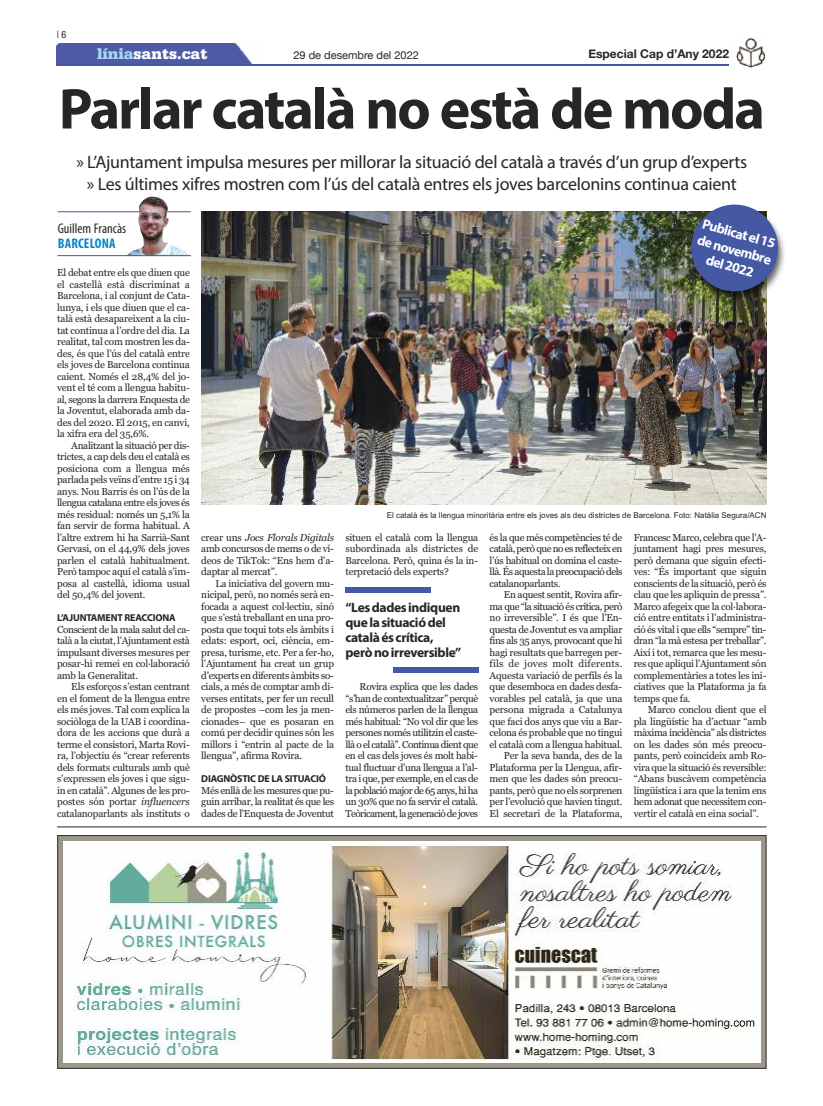
<style>
.page{position:relative;width:823px;height:1106px;background:#fff}
.page>*{position:absolute;margin:0;border:0;box-sizing:border-box;transform-origin:0 0}
.t1{font:700 58px "Myriad Pro";letter-spacing:-.035em;color:#272526}
.t2{font:18px/22px "Myriad Pro";letter-spacing:-.015em;color:#272526;text-align:center}
.t3{font:900 16px "Serifa";color:#fff}
.t4{font:700 14px "Myriad Pro";color:#fff}
.t5{font:condensed 14px "Myriad Pro";color:#272526}
.t6{font:700 condensed 14px "Myriad Pro";letter-spacing:.015em;color:#0c84c8}
.t7{font:700 13.5px/15px "Myriad Pro";letter-spacing:-.025em;color:#272526}
.t8{font:700 12px "Helvetica Neue";color:#272526}
.t9{font:11px "Helvetica Neue";color:#272526}
.t10{font:10px/11.5px "Georgia";letter-spacing:-.02em;color:#272526;text-align:justify}
.t11{font:700 10px "Myriad Pro";letter-spacing:-.02em;color:#272526}
.t12{font:condensed 10px "Helvetica Neue";color:#272526}
.t13{font:8px "Arial";color:#272526}
.s1{color:#a6d8f6}
.s2{font-style:italic}
</style>
<div class="page">
<div style="left:57px;top:44px;width:196px;height:20px;background:#4f5aa4"></div>
<hr style="left:57px;top:64px;width:708px;height:1px;background:#4558a4">
<hr style="left:57px;top:826px;width:709px;height:1px;background:#23252b">
<img style="left:59px;top:837px;width:705px;height:229px">
<div style="left:57px;top:835px;width:709px;height:233px;border:1px solid #272526"></div>
<div style="left:729px;top:38px;width:36px;height:39px;background:#fff"></div>
<img style="left:736px;top:38px;width:29px;height:30px">
<hr style="left:57px;top:211px;width:134px;height:1px;background:#4558a4">
<img style="left:201px;top:211px;width:565px;height:293px">
<div style="left:345px;top:587px;width:85px;height:5px;background:#4558a4"></div>
<div style="left:392px;top:667px;width:86px;height:6px;background:#4558a4"></div>
<img style="left:126px;top:196px;width:63px;height:59px">
<hr style="left:57px;top:255px;width:134px;height:1px;background:#4558a4">
<img style="left:674px;top:211px;width:111px;height:105px">
<svg style="left:686px;top:204px;width:96px;height:92px;background:#5c6a97"></svg>
<p class="t12" style="left:57px;top:31px;width:11px">|6</p>
<h3 class="t3" style="left:97px;top:48px;width:112px"><span class="s1">línia</span>sants.cat</h3>
<p class="t9" style="left:293px;top:48px;width:127px">29 de desembre del 2022</p>
<p class="t8" style="left:588px;top:47px;width:142px">Especial Cap d’Any 2022</p>
<h1 class="t1" style="left:59px;top:87px;width:707px">Parlar català no està de moda</h1>
<h2 class="t2" style="left:76px;top:152px;width:672px">» L’Ajuntament impulsa mesures per millorar la situació del català a través d’un grup d’experts » Les últimes xifres mostren com l’ús del català entres els joves barcelonins continua caient</h2>
<h3 class="t4" style="left:703px;top:218px;width:77px;rotate:16deg">Publicat el 15</h3>
<h3 class="t4" style="left:707px;top:254px;width:51px;rotate:16deg">del 2022</h3>
<h3 class="t5" style="left:58px;top:223px;width:70px">Guillem Francàs</h3>
<h3 class="t6" style="left:58px;top:238px;width:59px">BARCELONA</h3>
<h3 class="t4" style="left:699px;top:234px;width:78px;rotate:16deg">de novembre</h3>
<p class="t10" style="left:57px;top:267px;width:134px">El debat entre els que diuen que el castellà està discriminat a Barcelona, i al conjunt de Cata&shy;lunya, i els que diuen que el ca&shy;talà està desapareixent a la ciu&shy;tat continua a l’ordre del dia. La realitat, tal com mostren les da&shy;des, és que l’ús del català entre els joves de Barcelona continua caient. Només el 28,4% del jo&shy;vent el té com a llengua habitu&shy;al, segons la darrera Enquesta de la Joventut, elaborada amb da&shy;des del 2020. El 2015, en canvi, la xifra era del 35,6%.</p>
<p class="t10" style="left:57px;top:439px;width:134px;text-indent:14px">Analitzant la situació per dis&shy;trictes, a cap dels deu el català es posiciona com a llengua més parlada pels veïns d’entre 15 i 34 anys. Nou Barris és on l’ús de la llengua catalana entre els joves és més residual: només un 5,1% la fan servir de forma habitual. A l’altre extrem hi ha Sarrià-Sant Gervasi, on el 44,9% dels joves parlen el català habitualment.<br>Però tampoc aquí el català s’im&shy;posa al castellà, idioma usual del 50,4% del jovent.</p>
<p class="t11" style="left:57px;top:614px;width:120px">L’AJUNTAMENT REACCIONA</p>
<p class="t10" style="left:57px;top:623px;width:134px">Conscient de la mala salut del ca&shy;talà a la ciutat, l’Ajuntament està impulsant diverses mesures per posar-hi remei en col·laboració amb la Generalitat.</p>
<p class="t10" style="left:57px;top:681px;width:134px;text-indent:14px">Els esforços s’estan centrant en el foment de la llengua entre els més joves. Tal com explica la sociòloga de la UAB i coordina&shy;dora de les accions que durà a terme el consistori, Marta Rovi&shy;ra, l’objectiu és “crear referents dels formats culturals amb què s’expressen els joves i que sigu&shy;in en català”. Algunes de les pro&shy;postes són portar <span class="s2">influencers </span>catalanoparlants als instituts o</p>
<p class="t13" style="left:386px;top:510px;width:381px">El català és la llengua minoritària entre els joves als deu districtes de Barcelona. Foto: Natàlia Segura/ACN</p>
<p class="t10" style="left:201px;top:531px;width:134px">crear uns <span class="s2">Jocs Florals Digitals </span>amb concursos de mems o de ví&shy;deos de TikTok: “Ens hem d’a&shy;daptar al mercat”.</p>
<p class="t10" style="left:201px;top:577px;width:134px;text-indent:14px">La iniciativa del govern mu&shy;nicipal, però, no només serà en&shy;focada a aquest col·lectiu, sinó que s’està treballant en una pro&shy;posta que toqui tots els àmbits i edats: esport, oci, ciència, em&shy;presa, turisme, etc. Per a fer-ho, l’Ajuntament ha creat un grup d’experts en diferents àmbits so&shy;cials, a més de comptar amb di&shy;verses entitats, per fer un recull de propostes –com les ja men&shy;cionades– que es posaran en comú per decidir quines són les millors i “entrin al pacte de la llengua”, afirma Rovira.</p>
<p class="t11" style="left:201px;top:775px;width:126px">DIAGNÒSTIC DE LA SITUACIÓ</p>
<p class="t10" style="left:201px;top:784px;width:134px">Més enllà de les mesures que pu&shy;guin arribar, la realitat és que les dades de l’Enquesta de Joventut</p>
<p class="t10" style="left:345px;top:531px;width:134px">situen el català com la llengua subordinada als districtes de Barcelona. Però, quina és la in&shy;terpretació dels experts?</p>
<p class="t10" style="left:489px;top:531px;width:134px">és la que més competències té de català, però que no es reflecteix en l’ús habitual on domina el caste&shy;llà. És aquesta la preocupació dels catalanoparlants.</p>
<p class="t10" style="left:489px;top:589px;width:134px;text-align:right">En aquest sentit, Rovira afir&shy;ma que “la situació és crítica, però no irreversible”. I és que l’En&shy;questa de Joventut es va ampliar fins als 35 anys, provocant que hi hagi resultats que barregen per&shy;fils de joves molt diferents.<br>Aquesta variació de perfils és la que desemboca en dades desfa&shy;vorables pel català, ja que una persona migrada a Catalunya que faci dos anys que viu a Bar&shy;celona és probable que no tingui el català com a llengua habitual.<br>Per la seva banda, des de la<br>Plataforma per la Llengua, afir&shy;men que les dades són preocu&shy;pants, però que no els sorprenen per l’evolució que havien tingut.<br>El secretari de la Plataforma,</p>
<p class="t10" style="left:633px;top:531px;width:134px">Francesc Marco, celebra que l’A&shy;juntament hagi pres mesures, però demana que siguin efecti&shy;ves: “És important que siguin conscients de la situació, però és clau que les apliquin de pressa”.<br>Marco afegeix que la col·labora&shy;ció entre entitats i l’administra&shy;ció és vital i que ells “sempre” tin&shy;dran “la mà estesa per treballar”.<br>Així i tot, remarca que les mesu&shy;res que apliqui l’Ajuntament són complementàries a totes les ini&shy;ciatives que la Plataforma ja fa temps que fa.</p>
<p class="t10" style="left:633px;top:704px;width:134px;text-indent:14px">Marco conclou dient que el pla lingüístic ha d’actuar “amb màxima incidència” als districtes on les dades són més preocu&shy;pants, però coincideix amb Ro&shy;vira que la situació és reversible: “Abans buscàvem competència lingüística i ara que la tenim ens hem adonat que necessitem con&shy;vertir el català en eina social”.</p>
<h3 class="t7" style="left:345px;top:600px;width:117px">“Lesdades indiquen quelasituaciódel catalàéscrítica, perònoirreversible”</h3>
<p class="t10" style="left:345px;top:681px;width:134px;text-indent:14px">Rovira explica que les dades “s’han de contextualitzar” perquè els números parlen de la llengua més habitual: “No vol dir que les persones només utilitzin el caste&shy;llà o el català”. Continua dient que en el cas dels joves és molt habi&shy;tual fluctuar d’una llengua a l’al&shy;tra i que, per exemple, en el cas de la població major de 65 anys, hi ha un 30% que no fa servir el català.<br>Teòricament, la generació de joves</p>
</div>
